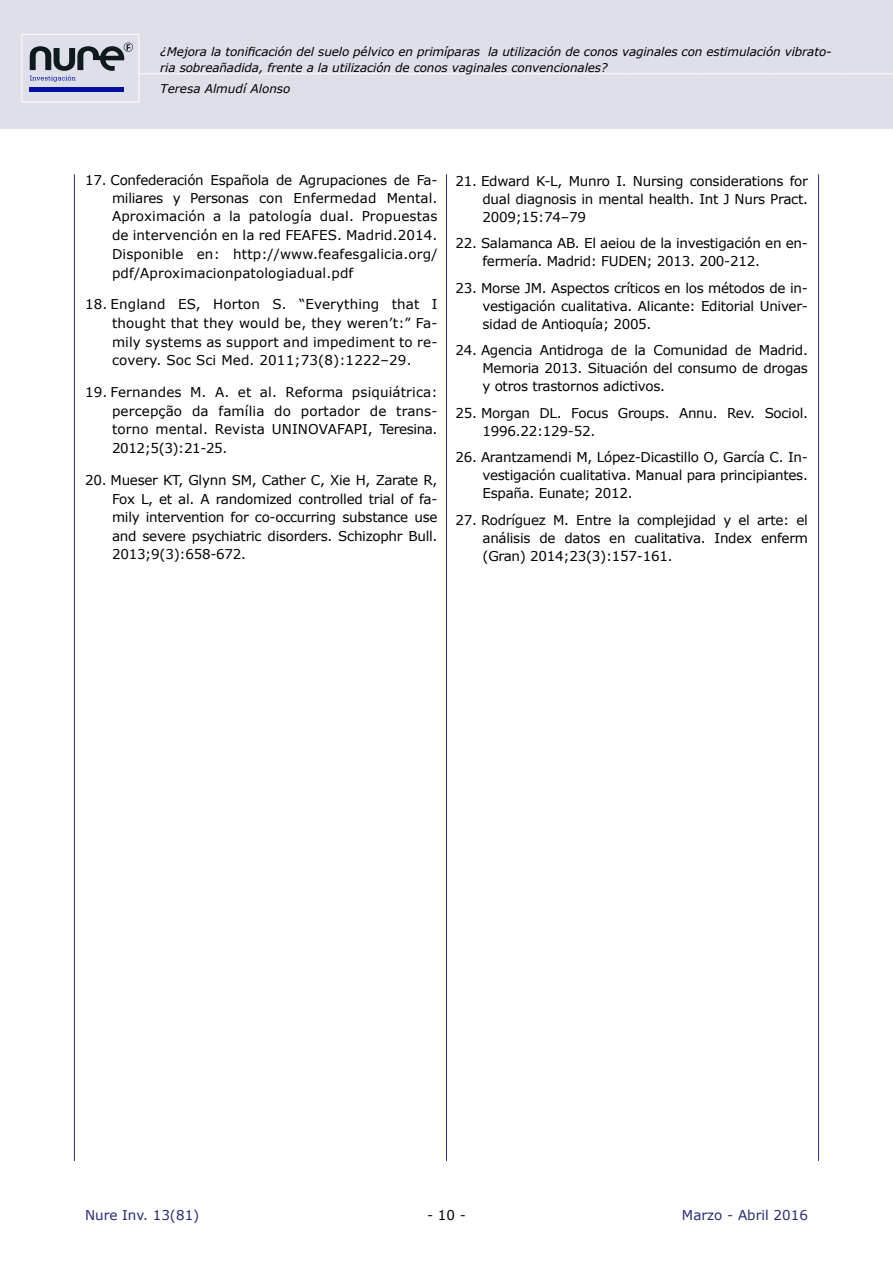
<style>
.page{position:relative;width:893px;height:1263px;background:#fff}
.page>*{position:absolute;margin:0;border:0;box-sizing:border-box;transform-origin:0 0}
.t1{font:18px "Myriad Pro";color:#fff}
.t2{font:13.5px/18px "Verdana";letter-spacing:-.02em;color:#000;text-align:justify}
.t3{font:13.5px "Verdana";color:#282a73}
.t4{font:italic 12px/16.5px "Verdana";letter-spacing:-.01em;color:#000}
</style>
<div class="page">
<div style="left:0;top:0;width:893px;height:128px;background:#dfdfea"></div>
<hr style="left:446px;top:174px;width:1px;height:987px;background:#282a73">
<hr style="left:74px;top:174px;width:1px;height:987px;background:#282a73">
<hr style="left:818px;top:174px;width:1px;height:987px;background:#282a73">
<div style="left:21px;top:34px;width:118px;height:68px;background:#dfdfea;border:1px solid #fff"></div>
<svg style="left:30px;top:43px;width:103px;height:39px"></svg>
<hr style="left:29px;top:87px;width:95px;height:4px;background:#060e9f">
<p class="t4" style="left:160px;top:43px;width:673px">¿Mejora la tonificación del suelo pélvico en primíparas la utilización de conos vaginales con estimulación vibrato&shy;ria sobreañadida, frente a la utilización de conos vaginales convencionales?</p>
<p class="t4" style="left:160px;top:80px;width:132px">Teresa Almudí Alonso</p>
<h1 class="t1" style="left:56px;top:55px;width:838px">_____________________________________________________________________________________________</h1>
<p class="t2" style="left:112px;top:170px;width:327px;line-height:18.6px;text-indent:-27px">17. Confederación Española de Agrupaciones de Fa&shy;miliares y Personas con Enfermedad Mental.<br>Aproximación a la patología dual. Propuestas de intervención en la red FEAFES. Madrid.2014.<br>Disponible en: http://www.feafesgalicia.org/ pdf/Aproximacionpatologiadual.pdf</p>
<p class="t2" style="left:112px;top:295px;width:327px;line-height:18.8px;text-indent:-27px">18. England ES, Horton S. “Everything that I thought that they would be, they weren’t:” Fa&shy;mily systems as support and impediment to re&shy;covery. Soc Sci Med. 2011;73(8):1222–29.</p>
<p class="t2" style="left:112px;top:383px;width:327px;line-height:18.8px;text-indent:-27px">19. Fernandes M. A. et al. Reforma psiquiátrica: percepção da família do portador de trans&shy;torno mental. Revista UNINOVAFAPI, Teresina.<br>2012;5(3):21-25.</p>
<p class="t2" style="left:112px;top:470px;width:327px;line-height:18.6px;text-indent:-27px">20. Mueser KT, Glynn SM, Cather C, Xie H, Zarate R, Fox L, et al. A randomized controlled trial of fa&shy;mily intervention for co-occurring substance use and severe psychiatric disorders. Schizophr Bull.<br>2013;9(3):658-672.</p>
<p class="t2" style="left:482px;top:172px;width:327px;text-indent:-27px">21. Edward K-L, Munro I. Nursing considerations for dual diagnosis in mental health. Int J Nurs Pract.<br>2009;15:74–79</p>
<p class="t2" style="left:482px;top:234px;width:327px;text-indent:-27px">22. Salamanca AB. El aeiou de la investigación en en&shy;fermería. Madrid: FUDEN; 2013. 200-212.</p>
<p class="t2" style="left:482px;top:279px;width:327px;text-indent:-27px">23. Morse JM. Aspectos críticos en los métodos de in&shy;vestigación cualitativa. Alicante: Editorial Univer&shy;sidad de Antioquía; 2005.</p>
<p class="t2" style="left:482px;top:341px;width:327px;text-indent:-27px">24. Agencia Antidroga de la Comunidad de Madrid.<br>Memoria 2013. Situación del consumo de drogas y otros trastornos adictivos.</p>
<p class="t2" style="left:482px;top:404px;width:327px;text-indent:-27px">25. Morgan DL. Focus Groups. Annu. Rev. Sociol.<br>1996.22:129-52.</p>
<p class="t2" style="left:482px;top:448px;width:327px;text-indent:-27px">26. Arantzamendi M, López-Dicastillo O, García C. In&shy;vestigación cualitativa. Manual para principiantes.<br>España. Eunate; 2012.</p>
<p class="t2" style="left:482px;top:511px;width:327px;text-indent:-27px">27. Rodríguez M. Entre la complejidad y el arte: el análisis de datos en cualitativa. Index enferm (Gran) 2014;23(3):157-161.</p>
<p class="t3" style="left:85px;top:1206px;width:116px">Nure Inv. 13(81)</p>
<p class="t2" style="left:427px;top:1206px;width:40px">- 10 -</p>
<p class="t3" style="left:682px;top:1206px;width:127px">Marzo - Abril 2016</p>
</div>
